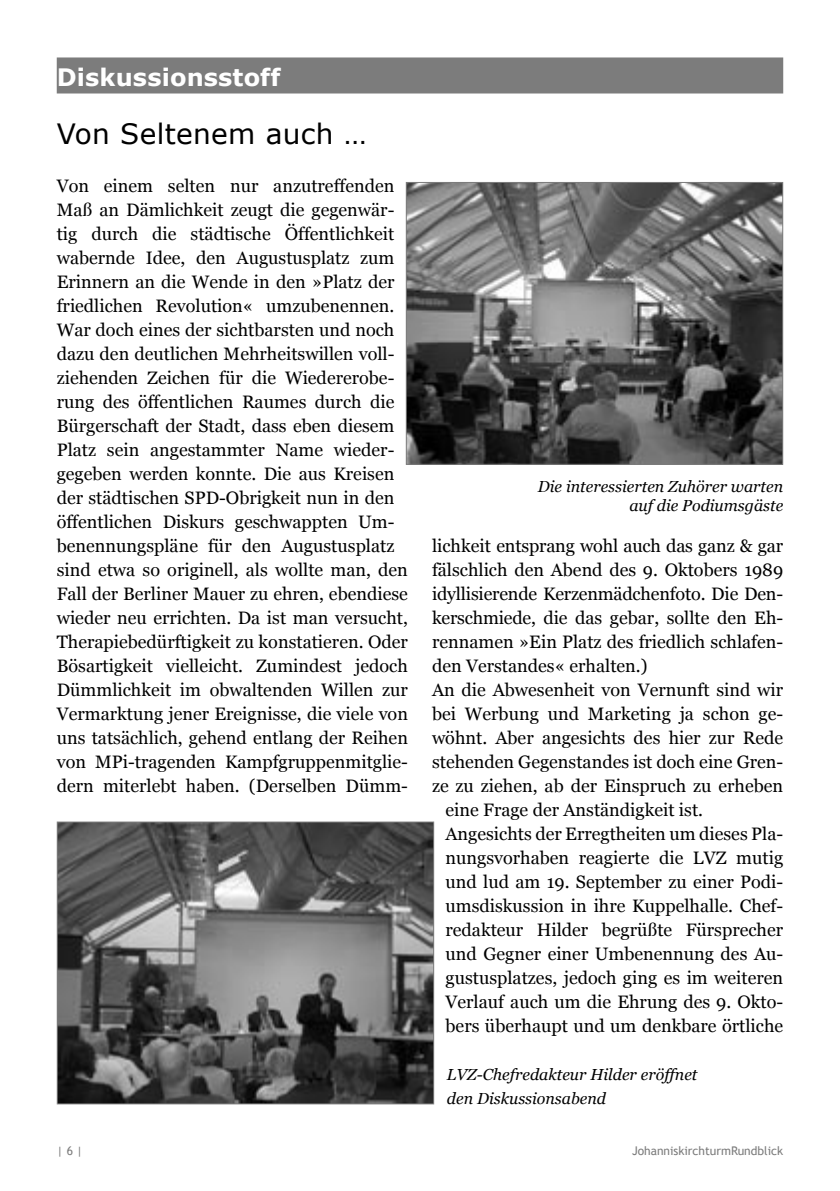
<style>
.page{position:relative;width:840px;height:1191px;background:#fff}
.page>*{position:absolute;margin:0;border:0;box-sizing:border-box;transform-origin:0 0}
.Artikel_Ueb{font:28px "Verdana";letter-spacing:.01em;color:#000}
.Titel_oben_l{font:700 24px "Verdana";letter-spacing:.005em;color:#fff}
.Fließ{font:18px/24px "Georgia";color:#000;text-align:justify}
.Bildlegende{font:italic 16px "Georgia";color:#000}
.t1{font:12px "Trebuchet MS";color:#7c7c7c}
</style>
<div class="page">
<div style="left:57px;top:57px;width:725px;height:36px;background:#7c7c7c"></div>
<img style="left:59px;top:823px;width:373px;height:279px">
<div style="left:57px;top:821px;width:377px;height:283px;border:1px solid #7c7c7c"></div>
<img style="left:407px;top:184px;width:373px;height:279px">
<div style="left:405px;top:182px;width:377px;height:283px;border:1px solid #7c7c7c"></div>
<p class="Titel_oben_l" style="left:57px;top:61px;width:225px">Diskussionsstoff</p>
<p class="Artikel_Ueb" style="left:57px;top:116px;width:311px">Von Seltenem auch …</p>
<p class="Fließ" style="left:57px;top:174px;width:352px;text-align:left">Von einem selten nur anzutreffenden Maß an Dämlichkeit zeugt die gegenwär&shy;tig durch die städtische Öffentlichkeit wabernde Idee, den Augustusplatz zum Erinnern an die Wende in den »Platz der friedlichen Revolution« umzubenennen.<br>War doch eines der sichtbarsten und noch dazu den deutlichen Mehrheitswillen voll&shy;ziehenden Zeichen für die Wiedererobe&shy;rung des öffentlichen Raumes durch die Bürgerschaft der Stadt, dass eben diesem Platz sein angestammter Name wieder&shy;gegeben werden konnte. Die aus Kreisen der städtischen SPD-Obrigkeit nun in den öffentlichen Diskurs geschwappten Um&shy;benennungspläne für den Augustusplatz sind etwa so originell, als wollte man, den Fall der Berliner Mauer zu ehren, ebendiese wieder neu errichten. Da ist man versucht, Therapiebedürftigkeit zu konstatieren. Oder Bösartigkeit vielleicht. Zumindest jedoch Dümmlichkeit im obwaltenden Willen zur Vermarktung jener Ereignisse, die viele von uns tatsächlich, gehend entlang der Reihen von MPi-tragenden Kampfgruppenmitglie&shy;dern miterlebt haben. (Derselben Dümm-</p>
<p class="Bildlegende" style="left:537px;top:477px;width:247px">Die interessierten Zuhörer warten</p>
<p class="Bildlegende" style="left:629px;top:497px;width:155px">auf die Podiumsgäste</p>
<p class="Fließ" style="left:432px;top:534px;width:352px">lichkeit entsprang wohl auch das ganz &amp; gar fälschlich den Abend des 9. Oktobers 1989 idyllisierende Kerzenmädchenfoto. Die Den&shy;kerschmiede, die das gebar, sollte den Eh&shy;rennamen »Ein Platz des friedlich schlafen&shy;den Verstandes« erhalten.)</p>
<p class="Fließ" style="left:432px;top:678px;width:352px">An die Abwesenheit von Vernunft sind wir</p>
<p class="Fließ" style="left:432px;top:702px;width:352px">bei Werbung und Marketing ja schon ge-</p>
<p class="Fließ" style="left:432px;top:726px;width:352px">wöhnt. Aber angesichts des hier zur Rede</p>
<p class="Fließ" style="left:432px;top:750px;width:352px">stehenden Gegenstandes ist doch eine Gren-</p>
<p class="Fließ" style="left:432px;top:774px;width:352px">ze zu ziehen, ab der Einspruch zu erheben</p>
<p class="Fließ" style="left:445px;top:798px;width:259px">eine Frage der Anständigkeit ist.</p>
<p class="Fließ" style="left:445px;top:822px;width:339px">Angesichts der Erregtheiten um dieses Pla&shy;nungsvorhaben reagierte die LVZ mutig und lud am 19. September zu einer Podi&shy;umsdiskussion in ihre Kuppelhalle. Chef&shy;redakteur Hilder begrüßte Fürsprecher und Gegner einer Umbenennung des Au&shy;gustusplatzes, jedoch ging es im weiteren Verlauf auch um die Ehrung des 9. Okto&shy;bers überhaupt und um denkbare örtliche</p>
<p class="Bildlegende" style="left:446px;top:1065px;width:252px">LVZ-Chefredakteur Hilder eröffnet</p>
<p class="Bildlegende" style="left:446px;top:1089px;width:161px">den Diskussionsabend</p>
<p class="t1" style="left:57px;top:1143px;width:28px">| 6 |</p>
<p class="t1" style="left:631px;top:1143px;width:153px">JohanniskirchturmRundblick</p>
</div>
